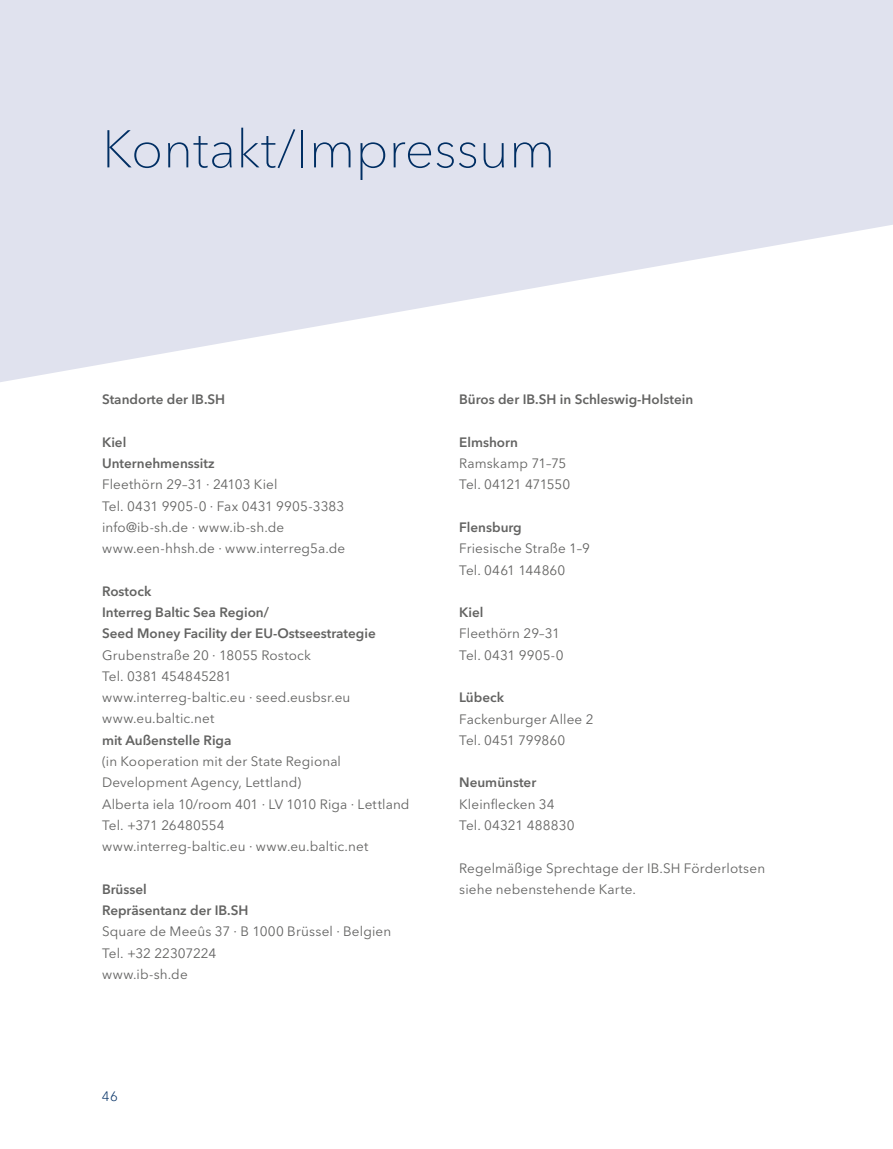
<style>
.page{position:relative;width:893px;height:1149px;background:#fff}
.page>*{position:absolute;margin:0;border:0;box-sizing:border-box;transform-origin:0 0}
.t1{font:100 52.5px "Avenir Next LT Pro";color:#002e63}
.t2{font:13.5px/21.3px "Avenir Next LT Pro";letter-spacing:.01em;color:#636362}
.t3{font:600 13.5px/21.3px "Avenir Next LT Pro";color:#636362}
.t4{font:300 13.5px "Avenir Next LT Pro";color:#002e63}
</style>
<div class="page">
<svg style="left:0;top:0;width:893px;height:382px;fill:#e0e2ee"></svg>
<h1 class="t1" style="left:102px;top:118px;width:455px">Kontakt/Impressum</h1>
<p class="t3" style="left:102px;top:388px;width:125px">Standorte der IB.SH</p>
<p class="t3" style="left:102px;top:431px;width:114px">Kiel<br>Unternehmenssitz</p>
<p class="t2" style="left:102px;top:474px;width:245px">Fleethörn 29–31 · 24103 Kiel<br>Tel. 0431 9905-0 · Fax 0431 9905-3383 info@ib-sh.de · www.ib-sh.de www.een-hhsh.de · www.interreg5a.de</p>
<p class="t3" style="left:102px;top:580px;width:275px">Rostock<br>Interreg Baltic Sea Region/<br>Seed Money Facility der EU-Ostseestrategie</p>
<p class="t2" style="left:102px;top:644px;width:250px">Grubenstraße 20 · 18055 Rostock<br>Tel. 0381 454845281 www.interreg-baltic.eu · seed.eusbsr.eu www.eu.baltic.net</p>
<p class="t3" style="left:102px;top:729px;width:131px">mit Außenstelle Riga</p>
<p class="t2" style="left:102px;top:750px;width:309px">(in Kooperation mit der State Regional Development Agency, Lettland)<br>Alberta iela 10/room 401 · LV 1010 Riga · Lettland Tel. +371 26480554<br>www.interreg-baltic.eu · www.eu.baltic.net</p>
<p class="t3" style="left:102px;top:877px;width:148px">Brüssel<br>Repräsentanz der IB.SH</p>
<p class="t2" style="left:102px;top:920px;width:291px">Square de Meeûs 37 · B 1000 Brüssel · Belgien<br>Tel. +32 22307224<br>www.ib-sh.de</p>
<p class="t4" style="left:102px;top:1087px;width:17px">46</p>
<p class="t3" style="left:459px;top:389px;width:236px">Büros der IB.SH in Schleswig-Holstein</p>
<p class="t3" style="left:459px;top:431px;width:60px">Elmshorn</p>
<p class="t2" style="left:459px;top:452px;width:113px">Ramskamp 71–75<br>Tel. 04121 471550</p>
<p class="t3" style="left:459px;top:516px;width:64px">Flensburg</p>
<p class="t2" style="left:459px;top:537px;width:132px">Friesische Straße 1–9<br>Tel. 0461 144860</p>
<p class="t3" style="left:459px;top:601px;width:26px">Kiel</p>
<p class="t2" style="left:459px;top:622px;width:106px">Fleethörn 29–31<br>Tel. 0431 9905-0</p>
<p class="t3" style="left:459px;top:686px;width:46px">Lübeck</p>
<p class="t2" style="left:459px;top:708px;width:136px">Fackenburger Allee 2<br>Tel. 0451 799860</p>
<p class="t3" style="left:459px;top:771px;width:79px">Neumünster</p>
<p class="t2" style="left:459px;top:793px;width:117px">Kleinflecken 34<br>Tel. 04321 488830</p>
<p class="t2" style="left:459px;top:856px;width:308px">Regelmäßige Sprechtage der IB.SH Förderlotsen siehe nebenstehende Karte.</p>
</div>
